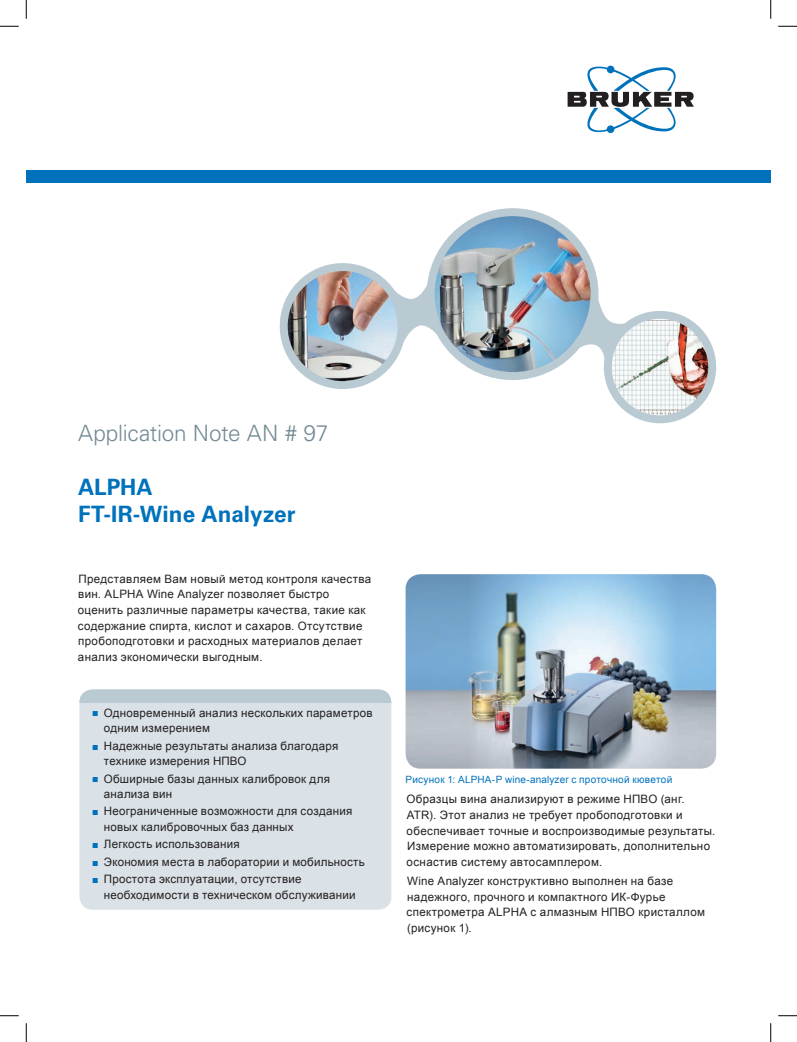
<style>
.page{position:relative;width:797px;height:1042px;background:#fff}
.page>*{position:absolute;margin:0;border:0;box-sizing:border-box;transform-origin:0 0}
.t1{font:700 22.5px "Univers";color:#0072bc}
.t2{font:300 22.5px "Univers";letter-spacing:-.01em;color:#738a95}
.application_legend{font:11.5px/15.6px "Arial";letter-spacing:.025em;color:#231f20}
.application_legend-2{font:10px "Arial";letter-spacing:.02em;color:#0072bc}
</style>
<div class="page">
<div style="left:26px;top:170px;width:744px;height:13px;background:#0072bc"></div>
<svg style="left:567px;top:66px;width:127px;height:67px"></svg>
<img style="left:284px;top:267px;width:117px;height:118px;border-radius:59px">
<div style="left:280px;top:263px;width:125px;height:126px;border:8px solid #bacad2;border-radius:50%"></div>
<img style="left:435px;top:214px;width:157px;height:160px">
<div style="left:426px;top:208px;width:172px;height:172px;border:8px solid #bacad2;border-radius:50%"></div>
<img style="left:608px;top:317px;width:104px;height:101px">
<div style="left:604px;top:311px;width:112px;height:112px;border:8px solid #bacad2;border-radius:50%"></div>
<svg style="left:576px;top:297px;width:51px;height:70px"></svg>
<svg style="left:391px;top:283px;width:51px;height:61px"></svg>
<div style="left:79px;top:689px;width:312px;height:220px;background:#dae2e7;border-radius:13px"></div>
<div style="left:79px;top:689px;width:312px;height:13px;background:#bacad2"></div>
<img style="left:405px;top:574px;width:311px;height:194px">
<svg style="left:0;top:25px;width:19px;height:2px"></svg>
<svg style="left:778px;top:25px;width:19px;height:2px"></svg>
<svg style="left:0;top:1015px;width:19px;height:1px"></svg>
<svg style="left:778px;top:1015px;width:19px;height:1px"></svg>
<svg style="left:25px;top:0;width:2px;height:19px"></svg>
<svg style="left:25px;top:1023px;width:2px;height:18px"></svg>
<svg style="left:770px;top:0;width:1px;height:19px"></svg>
<svg style="left:770px;top:1023px;width:1px;height:18px"></svg>
<p class="t2" style="left:78px;top:419px;width:251px">Application Note AN # 97</p>
<p class="t1" style="left:78px;top:474px;width:76px">ALPHA</p>
<p class="t1" style="left:78px;top:501px;width:219px">FT-IR-Wine Analyzer</p>
<p class="application_legend" style="left:78px;top:570px;width:295px">Представляем Вам новый метод контроля качества вин. ALPHA Wine Analyzer позволяет быстро оценить различные параметры качества, такие как содержание спирта, кислот и сахаров. Отсутствие пробоподготовки и расходных материалов делает анализ экономически выгодным.</p>
<p class="application_legend" style="left:104px;top:704px;width:270px">Одновременный анализ нескольких параметров одним измерением</p>
<p class="application_legend" style="left:104px;top:738px;width:236px;line-height:15.2px">Надежные результаты анализа благодаря технике измерения НПВО</p>
<p class="application_legend" style="left:104px;top:770px;width:227px;line-height:15.2px">Обширные базы данных калибровок для анализа вин</p>
<p class="application_legend" style="left:104px;top:803px;width:250px;line-height:15.2px">Неограниченные возможности для создания новых калибровочных баз данных</p>
<p class="application_legend" style="left:104px;top:836px;width:137px">Легкость использования</p>
<p class="application_legend" style="left:104px;top:853px;width:262px">Экономия места в лаборатории и мобильность</p>
<p class="application_legend" style="left:104px;top:871px;width:253px;line-height:15.2px">Простота эксплуатации, отсутствие необходимости в техническом обслуживании</p>
<p class="application_legend-2" style="left:405px;top:772px;width:268px">Рисунок 1: ALPHA-P wine-analyzer с проточной кюветой</p>
<p class="application_legend" style="left:406px;top:791px;width:310px">Образцы вина анализируют в режиме НПВО (анг.<br>ATR). Этот анализ не требует пробоподготовки и обеспечивает точные и воспроизводимые результаты.<br>Измерение можно автоматизировать, дополнительно оснастив систему автосамплером.</p>
<p class="application_legend" style="left:406px;top:873px;width:300px">Wine Analyzer конструктивно выполнен на базе надежного, прочного и компактного ИК-Фурье спектрометра ALPHA с алмазным НПВО кристаллом (рисунок 1).</p>
</div>
